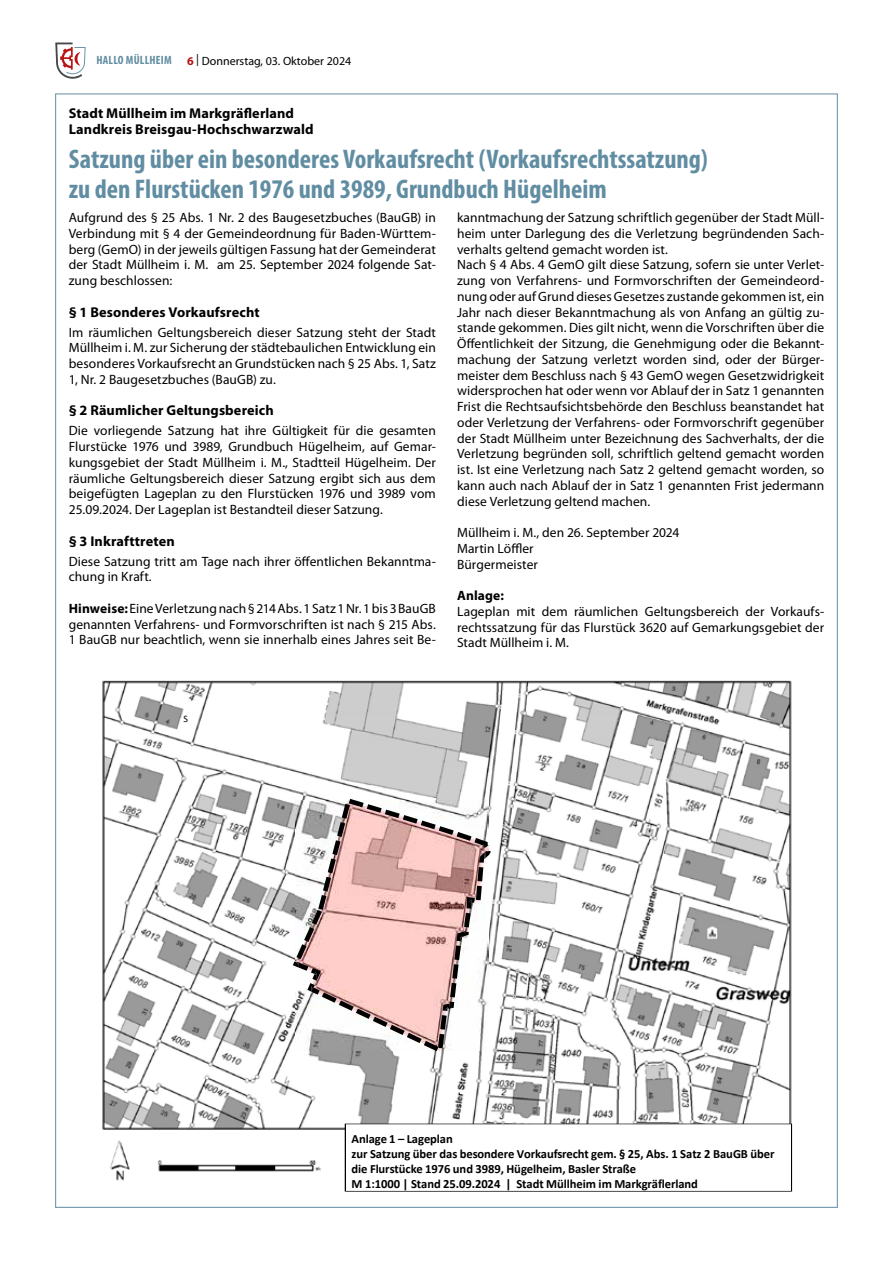
<style>
.page{position:relative;width:893px;height:1263px;background:#fff}
.page>*{position:absolute;margin:0;border:0;box-sizing:border-box;transform-origin:0 0}
.t1{font:700 condensed 27px/30px "Myriad Pro";color:#618da2}
.t2{font:700 14.25px/15.8px "Myriad Pro";letter-spacing:.01em;color:#000}
.t3{font:13.5px/15.8px "Myriad Pro";letter-spacing:.005em;color:#000;text-align:justify}
.t4{font:700 13.5px "Myriad Pro";letter-spacing:.01em;color:#000}
.t5{font:700 12.6px/15px "Calibri";letter-spacing:-.005em;color:#000}
.t6{font:12px "Myriad Pro";color:#000}
.t7{font:700 condensed 12px "Myriad Pro";letter-spacing:.02em;color:#618da2}
.t8{font:9.9px "Calibri";color:#000}
.s1{font-weight:700;color:#b61615}
.s2{font-weight:700}
</style>
<div class="page">
<svg style="left:55px;top:43px;width:31px;height:36px"></svg>
<img style="left:102px;top:680px;width:690px;height:505px">
<svg style="left:102px;top:1135px;width:185px;height:50px"></svg>
<img style="left:102px;top:1136px;width:39px;height:48px">
<img style="left:154px;top:1153px;width:172px;height:28px">
<svg style="left:293px;top:799px;width:198px;height:252px"></svg>
<svg style="left:345px;top:1124px;width:447px;height:68px"></svg>
<p class="t7" style="left:96px;top:52px;width:77px">HALLO MÜLLHEIM</p>
<p class="t6" style="left:187px;top:54px;width:166px"><span class="s1">6</span> | Donnerstag, 03. Oktober 2024</p>
<p class="t2" style="left:69px;top:105px;width:246px">Stadt Müllheim im Markgräflerland<br>Landkreis Breisgau-Hochschwarzwald</p>
<h1 class="t1" style="left:69px;top:143px;width:641px">Satzung über ein besonderes Vorkaufsrecht (Vorkaufsrechtssatzung) zu den Flurstücken 1976 und 3989, Grundbuch Hügelheim</h1>
<p class="t3" style="left:69px;top:210px;width:369px">Aufgrund des § 25 Abs. 1 Nr. 2 des Baugesetzbuches (BauGB) in Verbindung mit § 4 der Gemeindeordnung für Baden-Württem&shy;berg (GemO) in der jeweils gültigen Fassung hat der Gemeinderat der Stadt Müllheim i. M. am 25. September 2024 folgende Sat&shy;zung beschlossen:</p>
<p class="t2" style="left:69px;top:304px;width:192px">§ 1 Besonderes Vorkaufsrecht</p>
<p class="t3" style="left:69px;top:324px;width:369px">Im räumlichen Geltungsbereich dieser Satzung steht der Stadt Müllheim i. M. zur Sicherung der städtebaulichen Entwicklung ein besonderes Vorkaufsrecht an Grundstücken nach § 25 Abs. 1, Satz 1, Nr. 2 Baugesetzbuches (BauGB) zu.</p>
<p class="t2" style="left:69px;top:403px;width:207px">§ 2 Räumlicher Geltungsbereich</p>
<p class="t3" style="left:69px;top:423px;width:369px">Die vorliegende Satzung hat ihre Gültigkeit für die gesamten Flurstücke 1976 und 3989, Grundbuch Hügelheim, auf Gemar&shy;kungsgebiet der Stadt Müllheim i. M., Stadtteil Hügelheim. Der räumliche Geltungsbereich dieser Satzung ergibt sich aus dem beigefügten Lageplan zu den Flurstücken 1976 und 3989 vom 25.09.2024. Der Lageplan ist Bestandteil dieser Satzung.</p>
<p class="t2" style="left:69px;top:533px;width:108px">§ 3 Inkrafttreten</p>
<p class="t3" style="left:69px;top:553px;width:369px">Diese Satzung tritt am Tage nach ihrer öffentlichen Bekanntma&shy;chung in Kraft.</p>
<p class="t3" style="left:69px;top:601px;width:369px"><span class="s2">Hinweise:</span> Eine Verletzung nach § 214 Abs. 1 Satz 1 Nr. 1 bis 3 BauGB genannten Verfahrens- und Formvorschriften ist nach § 215 Abs.<br>1 BauGB nur beachtlich, wenn sie innerhalb eines Jahres seit Be-</p>
<p class="t3" style="left:457px;top:210px;width:369px;text-align:left">kanntmachung der Satzung schriftlich gegenüber der Stadt Müll&shy;heim unter Darlegung des die Verletzung begründenden Sach&shy;verhalts geltend gemacht worden ist.<br>Nach § 4 Abs. 4 GemO gilt diese Satzung, sofern sie unter Verlet&shy;zung von Verfahrens- und Formvorschriften der Gemeindeord&shy;nung oder auf Grund dieses Gesetzes zustande gekommen ist, ein Jahr nach dieser Bekanntmachung als von Anfang an gültig zu&shy;stande gekommen. Dies gilt nicht, wenn die Vorschriften über die Öffentlichkeit der Sitzung, die Genehmigung oder die Bekannt&shy;machung der Satzung verletzt worden sind, oder der Bürger&shy;meister dem Beschluss nach § 43 GemO wegen Gesetzwidrigkeit widersprochen hat oder wenn vor Ablauf der in Satz 1 genannten Frist die Rechtsaufsichtsbehörde den Beschluss beanstandet hat oder Verletzung der Verfahrens- oder Formvorschrift gegenüber der Stadt Müllheim unter Bezeichnung des Sachverhalts, der die Verletzung begründen soll, schriftlich geltend gemacht worden ist. Ist eine Verletzung nach Satz 2 geltend gemacht worden, so kann auch nach Ablauf der in Satz 1 genannten Frist jedermann diese Verletzung geltend machen.</p>
<p class="t3" style="left:457px;top:525px;width:224px;text-align:left">Müllheim i. M., den 26. September 2024<br>Martin Löffler<br>Bürgermeister</p>
<p class="t4" style="left:457px;top:588px;width:48px">Anlage:</p>
<p class="t3" style="left:457px;top:604px;width:369px">Lageplan mit dem räumlichen Geltungsbereich der Vorkaufs&shy;rechtssatzung für das Flurstück 3620 auf Gemarkungsgebiet der Stadt Müllheim i. M.</p>
<p class="t8" style="left:184px;top:711px;width:6px">S</p>
<p class="t5" style="left:352px;top:1131px;width:425px">Anlage 1 – Lageplan<br>zur Satzung über das besondere Vorkaufsrecht gem. § 25, Abs. 1 Satz 2 BauGB über die Flurstücke 1976 und 3989, Hügelheim, Basler Straße<br>M 1:1000 | Stand 25.09.2024 | Stadt Müllheim im Markgräflerland</p>
</div>
